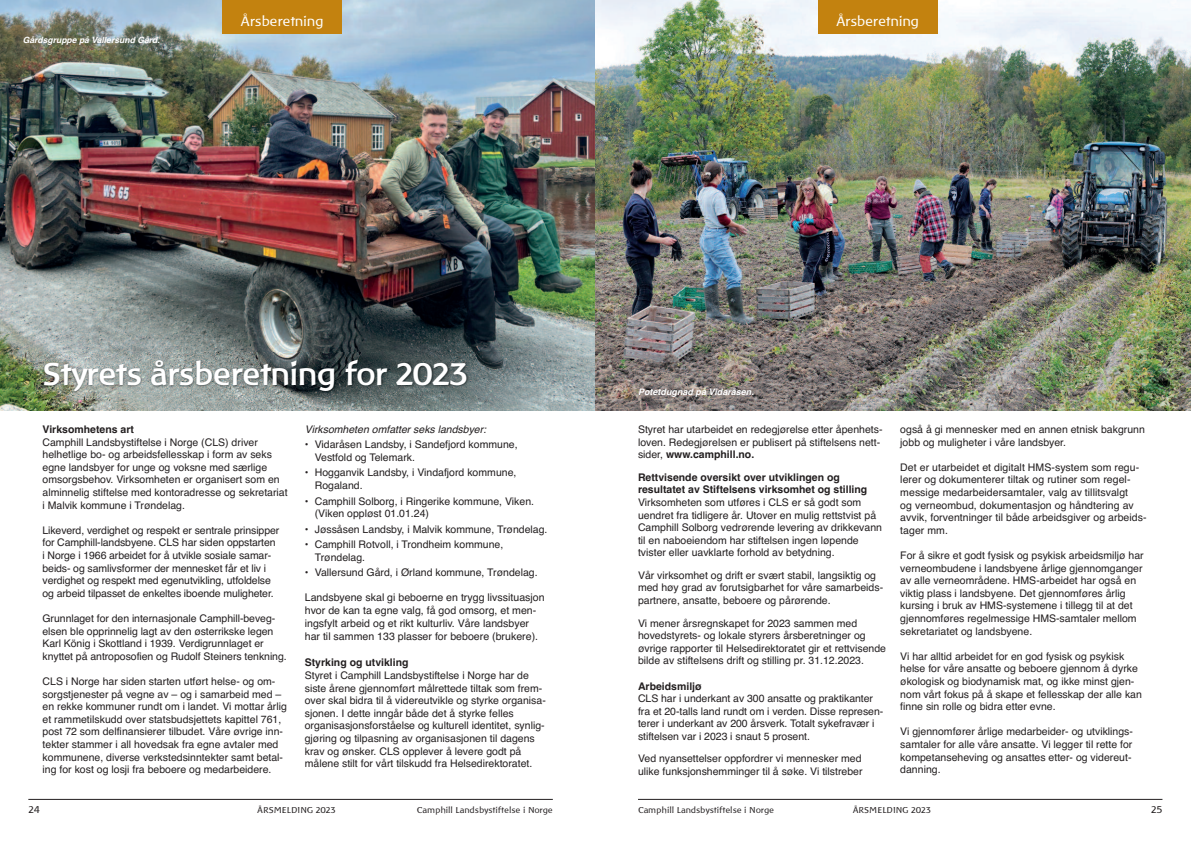
<style>
.page{position:relative;width:1191px;height:842px;background:#fff}
.page>*{position:absolute;margin:0;border:0;box-sizing:border-box;transform-origin:0 0}
.t1{font:700 32px "Baar Philos";letter-spacing:-.015em;color:#fff}
.t2{font:14px "Baar Philos";letter-spacing:-.015em;color:#fff}
.t3{font:10.6px/12.7px "Helvetica";color:#231f20}
.t4{font:10.5px/12.6px "Helvetica";color:#231f20}
.t5{font:700 10.5px/12.6px "Helvetica";color:#231f20}
.t6{font:italic 10.5px "Helvetica";color:#231f20}
.t7{font:10px "Baar Philos";color:#231f20}
.t8{font:italic 700 9px "Helvetica";color:#fff}
.t9{font:8.6px "Baar Philos";color:#231f20}
.t10{font:italic 700 8.6px "Helvetica";color:#fff}
.s1{font-weight:700}
</style>
<div class="page">
<img style="left:0;top:0;width:595px;height:411px">
<hr style="left:28px;top:799px;width:525px;height:1px;background:#231f20">
<div style="left:222px;top:0;width:120px;height:34px;background:#c3820f"></div>
<img style="left:22px;top:352px;width:481px;height:59px">
<img style="left:595px;top:0;width:596px;height:411px">
<hr style="left:638px;top:799px;width:524px;height:1px;background:#231f20">
<div style="left:818px;top:0;width:119px;height:34px;background:#c3820f"></div>
<p class="t10" style="left:23px;top:35px;width:139px">Gårdsgruppe på Vallersund Gård.</p>
<h2 class="t2" style="left:241px;top:13px;width:84px">Årsberetning</h2>
<h2 class="t2" style="left:836px;top:14px;width:84px">Årsberetning</h2>
<h1 class="t1" style="left:43px;top:356px;width:427px">Styrets årsberetning for 2023</h1>
<p class="t5" style="left:43px;top:423px;width:93px">Virksomhetens art</p>
<p class="t4" style="left:43px;top:436px;width:247px">Camphill Landsbystiftelse i Norge (CLS) driver helhetlige bo- og arbeidsfellesskap i form av seks egne landsbyer for unge og voksne med særlige omsorgsbehov. Virksomheten er organisert som en alminnelig stiftelse med kontoradresse og sekretariat i Malvik kommune i Trøndelag.</p>
<p class="t4" style="left:43px;top:524px;width:238px">Likeverd, verdighet og respekt er sentrale prinsipper for Camphill-landsbyene. CLS har siden oppstarten i Norge i 1966 arbeidet for å utvikle sosiale samar&shy;beids- og samlivsformer der mennesket får et liv i verdighet og respekt med egenutvikling, utfoldelse og arbeid tilpasset de enkeltes iboende muligheter.</p>
<p class="t4" style="left:43px;top:612px;width:246px">Grunnlaget for den internasjonale Camphill-beveg&shy;elsen ble opprinnelig lagt av den østerrikske legen Karl König i Skottland i 1939. Verdigrunnlaget er knyttet på antroposofien og Rudolf Steiners tenkning.</p>
<p class="t4" style="left:43px;top:675px;width:246px">CLS i Norge har siden starten utført helse- og om&shy;sorgstjenester på vegne av – og i samarbeid med – en rekke kommuner rundt om i landet. Vi mottar årlig et rammetilskudd over statsbudsjettets kapittel 761, post 72 som delfinansierer tilbudet. Våre øvrige inn&shy;tekter stammer i all hovedsak fra egne avtaler med kommunene, diverse verkstedsinntekter samt betal&shy;ing for kost og losji fra beboere og medarbeidere.</p>
<p class="t6" style="left:305px;top:423px;width:183px">Virksomheten omfatter seks landsbyer:</p>
<p class="t4" style="left:315px;top:438px;width:204px;text-indent:-10px">• Vidaråsen Landsby, i Sandefjord kommune,<br>Vestfold og Telemark.</p>
<p class="t4" style="left:315px;top:466px;width:203px;text-indent:-10px">• Hogganvik Landsby, i Vindafjord kommune,<br>Rogaland.</p>
<p class="t4" style="left:315px;top:495px;width:221px;text-indent:-10px">• Camphill Solborg, i Ringerike kommune, Viken. (Viken oppløst 01.01.24)</p>
<p class="t4" style="left:305px;top:523px;width:244px">• Jøssåsen Landsby, i Malvik kommune, Trøndelag.</p>
<p class="t4" style="left:315px;top:538px;width:190px;text-indent:-10px">• Camphill Rotvoll, i Trondheim kommune,<br>Trøndelag.</p>
<p class="t4" style="left:305px;top:566px;width:234px">• Vallersund Gård, i Ørland kommune, Trøndelag.</p>
<p class="t3" style="left:305px;top:591px;width:241px">Landsbyene skal gi beboerne en trygg livssituasjon hvor de kan ta egne valg, få god omsorg, et men&shy;ingsfylt arbeid og et rikt kulturliv. Våre landsbyer</p>
<p class="t3" style="left:305px;top:630px;width:235px">har til sammen 133 plasser for beboere (brukere).</p>
<p class="t5" style="left:305px;top:656px;width:105px">Styrking og utvikling</p>
<p class="t4" style="left:305px;top:669px;width:243px">Styret i Camphill Landsbystiftelse i Norge har de siste årene gjennomført målrettede tiltak som frem&shy;over skal bidra til å videreutvikle og styrke organisa&shy;sjonen. I dette inngår både det å styrke felles organisasjonsforståelse og kulturell identitet, synlig&shy;gjøring og tilpasning av organisasjonen til dagens krav og ønsker. CLS opplever å levere godt på målene stilt for vårt tilskudd fra Helsedirektoratet.</p>
<p class="t7" style="left:28px;top:804px;width:13px">24</p>
<p class="t9" style="left:257px;top:806px;width:80px">ÅRSMELDING 2023</p>
<p class="t9" style="left:417px;top:806px;width:137px">Camphill Landsbystiftelse i Norge</p>
<p class="t8" style="left:638px;top:386px;width:117px">Potetdugnad på Vidaråsen.</p>
<p class="t4" style="left:638px;top:423px;width:246px">Styret har utarbeidet en redegjørelse etter åpenhets&shy;loven. Redegjørelsen er publisert på stiftelsens nett&shy;sider, <span class="s1">www.camphill.no.</span></p>
<p class="t5" style="left:638px;top:471px;width:231px">Rettvisende oversikt over utviklingen og resultatet av Stiftelsens virksomhet og stilling</p>
<p class="t4" style="left:638px;top:496px;width:245px">Virksomheten som utføres i CLS er så godt som uendret fra tidligere år. Utover en mulig rettstvist på Camphill Solborg vedrørende levering av drikkevann til en naboeiendom har stiftelsen ingen løpende tvister eller uavklarte forhold av betydning.</p>
<p class="t4" style="left:638px;top:569px;width:247px">Vår virksomhet og drift er svært stabil, langsiktig og med høy grad av forutsigbarhet for våre samarbeids&shy;partnere, ansatte, beboere og pårørende.</p>
<p class="t4" style="left:638px;top:617px;width:249px">Vi mener årsregnskapet for 2023 sammen med hovedstyrets- og lokale styrers årsberetninger og øvrige rapporter til Helsedirektoratet gir et rettvisende bilde av stiftelsens drift og stilling pr. 31.12.2023.</p>
<p class="t5" style="left:638px;top:680px;width:65px">Arbeidsmiljø</p>
<p class="t4" style="left:638px;top:692px;width:247px">CLS har i underkant av 300 ansatte og praktikanter fra et 20-talls land rundt om i verden. Disse represen&shy;terer i underkant av 200 årsverk. Totalt sykefravær i stiftelsen var i 2023 i snaut 5 prosent.</p>
<p class="t4" style="left:638px;top:752px;width:226px">Ved nyansettelser oppfordrer vi mennesker med ulike funksjonshemminger til å søke. Vi tilstreber</p>
<p class="t4" style="left:900px;top:423px;width:246px">også å gi mennesker med en annen etnisk bakgrunn jobb og muligheter i våre landsbyer.</p>
<p class="t4" style="left:900px;top:461px;width:248px">Det er utarbeidet et digitalt HMS-system som regu&shy;lerer og dokumenterer tiltak og rutiner som regel&shy;messige medarbeidersamtaler, valg av tillitsvalgt<br>og verneombud, dokumentasjon og håndtering av avvik, forventninger til både arbeidsgiver og arbeids&shy;tager mm.</p>
<p class="t4" style="left:900px;top:549px;width:245px">For å sikre et godt fysisk og psykisk arbeidsmiljø har verneombudene i landsbyene årlige gjennomganger av alle verneområdene. HMS-arbeidet har også en viktig plass i landsbyene. Det gjennomføres årlig kursing i bruk av HMS-systemene i tillegg til at det gjennomføres regelmessige HMS-samtaler mellom sekretariatet og landsbyene.</p>
<p class="t4" style="left:900px;top:650px;width:243px">Vi har alltid arbeidet for en god fysisk og psykisk helse for våre ansatte og beboere gjennom å dyrke økologisk og biodynamisk mat, og ikke minst gjen&shy;nom vårt fokus på å skape et fellesskap der alle kan finne sin rolle og bidra etter evne.</p>
<p class="t4" style="left:900px;top:725px;width:234px">Vi gjennomfører årlige medarbeider- og utviklings&shy;samtaler for alle våre ansatte. Vi legger til rette for kompetanseheving og ansattes etter- og videreut&shy;danning.</p>
<p class="t9" style="left:638px;top:806px;width:137px">Camphill Landsbystiftelse i Norge</p>
<p class="t9" style="left:852px;top:806px;width:80px">ÅRSMELDING 2023</p>
<p class="t7" style="left:1151px;top:804px;width:13px">25</p>
</div>
